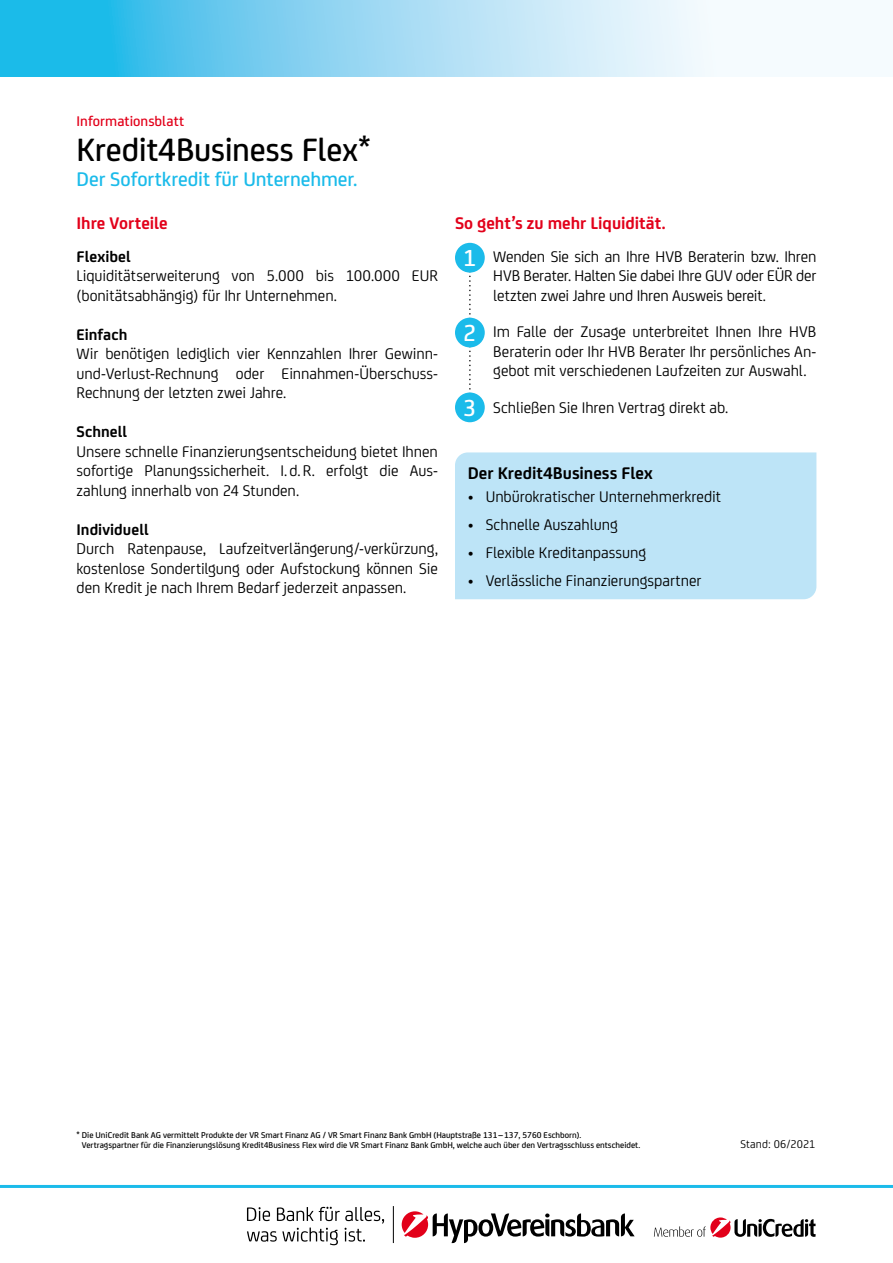
<style>
.page{position:relative;width:893px;height:1263px;background:#fff}
.page>*{position:absolute;margin:0;border:0;box-sizing:border-box;transform-origin:0 0}
.t1{font:500 34.5px "Uni Credit";letter-spacing:-.01em;color:#000}
.t2{font:500 24.75px "Uni Credit";color:#fff}
.t3{font:500 21px "Uni Credit";letter-spacing:-.005em;color:#1bbbea}
.t4{font:700 18px "Uni Credit";color:#e2001a}
.t5{font:700 18px "Uni Credit";color:#000}
.t6{font:16.5px/19.5px "Uni Credit";letter-spacing:-.005em;color:#000;text-align:justify}
.t7{font:700 16.5px "Uni Credit";letter-spacing:.005em;color:#000}
.t8{font:500 15px "Uni Credit";letter-spacing:.005em;color:#e2001a}
.t9{font:12px "Uni Credit";letter-spacing:.005em;color:#000}
.t10{font:500 9px/10.5px "Uni Credit";color:#000}
</style>
<div class="page">
<hr style="left:0;top:1185px;width:893px;height:3px;background:#1bbbea">
<svg style="left:0;top:0;width:717px;height:77px;background:#8cd6f2"></svg>
<svg style="left:654px;top:1217px;width:161px;height:20px"></svg>
<svg style="left:402px;top:1211px;width:233px;height:32px"></svg>
<svg style="left:247px;top:1207px;width:137px;height:38px"></svg>
<hr style="left:393px;top:1206px;width:1px;height:37px;background:#000">
<svg style="left:469px;top:275px;width:2px;height:115px"></svg>
<div style="left:455px;top:243px;width:30px;height:30px;background:#1bbbea;border-radius:50%"></div>
<div style="left:455px;top:318px;width:30px;height:29px;background:#1bbbea;border-radius:50%"></div>
<div style="left:455px;top:392px;width:30px;height:30px;background:#1bbbea;border-radius:50%"></div>
<div style="left:455px;top:452px;width:361px;height:147px;background:#bde4f7"></div>
<p class="t8" style="left:77px;top:110px;width:109px">Informationsblatt</p>
<h1 class="t1" style="left:77px;top:124px;width:296px">Kredit4Business Flex*</h1>
<p class="t3" style="left:77px;top:164px;width:282px">Der Sofortkredit für Unternehmer.</p>
<p class="t4" style="left:77px;top:210px;width:93px">Ihre Vorteile</p>
<p class="t7" style="left:77px;top:244px;width:56px">Flexibel</p>
<p class="t6" style="left:77px;top:265px;width:363px">Liquiditätserweiterung von 5.000 bis 100.000 EUR (bonitätsabhängig) für Ihr Unternehmen.</p>
<p class="t7" style="left:77px;top:322px;width:52px">Einfach</p>
<p class="t6" style="left:77px;top:343px;width:363px">Wir benötigen lediglich vier Kennzahlen Ihrer Gewinn&shy;und-Verlust-Rechnung oder Einnahmen-Überschuss-Rechnung der letzten zwei Jahre.</p>
<p class="t7" style="left:77px;top:419px;width:52px">Schnell</p>
<p class="t6" style="left:77px;top:440px;width:363px">Unsere schnelle Finanzierungsentscheidung bietet Ihnen sofortige Planungssicherheit. I. d.R. erfolgt die Aus&shy;zahlung innerhalb von 24 Stunden.</p>
<p class="t7" style="left:77px;top:517px;width:74px">Individuell</p>
<p class="t6" style="left:77px;top:538px;width:363px">Durch Ratenpause, Laufzeitverlängerung/-verkürzung, kostenlose Sondertilgung oder Aufstockung können Sie den Kredit je nach Ihrem Bedarf jederzeit anpassen.</p>
<p class="t4" style="left:455px;top:210px;width:212px">So geht’s zu mehr Liquidität.</p>
<p class="t6" style="left:493px;top:245px;width:325px">Wenden Sie sich an Ihre HVB Beraterin bzw. Ihren HVB Berater. Halten Sie dabei Ihre GUV oder EÜR der letzten zwei Jahre und Ihren Ausweis bereit.</p>
<p class="t6" style="left:493px;top:321px;width:325px">Im Falle der Zusage unterbreitet Ihnen Ihre HVB Beraterin oder Ihr HVB Berater Ihr persönliches An&shy;gebot mit verschiedenen Laufzeiten zur Auswahl.</p>
<p class="t6" style="left:493px;top:396px;width:237px">Schließen Sie Ihren Vertrag direkt ab.</p>
<h2 class="t2" style="left:463px;top:240px;width:15px">1</h2>
<h2 class="t2" style="left:463px;top:314px;width:15px">2</h2>
<h2 class="t2" style="left:463px;top:389px;width:15px">3</h2>
<p class="t5" style="left:468px;top:459px;width:186px">Der Kredit4Business Flex</p>
<p class="t6" style="left:468px;top:486px;width:255px">• Unbürokratischer Unternehmerkredit</p>
<p class="t6" style="left:468px;top:514px;width:152px">• Schnelle Auszahlung</p>
<p class="t6" style="left:468px;top:542px;width:180px">• Flexible Kreditanpassung</p>
<p class="t6" style="left:468px;top:570px;width:235px">• Verlässliche Finanzierungspartner</p>
<p class="t10" style="left:82px;top:1129px;width:560px;text-indent:-5px">* Die UniCredit Bank AG vermittelt Produkte der VR Smart Finanz AG / VR Smart Finanz Bank GmbH (Hauptstraße 131–137, 5760 Eschborn).<br>Vertragspartner für die Finanzierungslösung Kredit4Business Flex wird die VR Smart Finanz Bank GmbH, welche auch über den Vertragsschluss entscheidet.</p>
<p class="t9" style="left:740px;top:1136px;width:77px">Stand: 06/2021</p>
</div>
